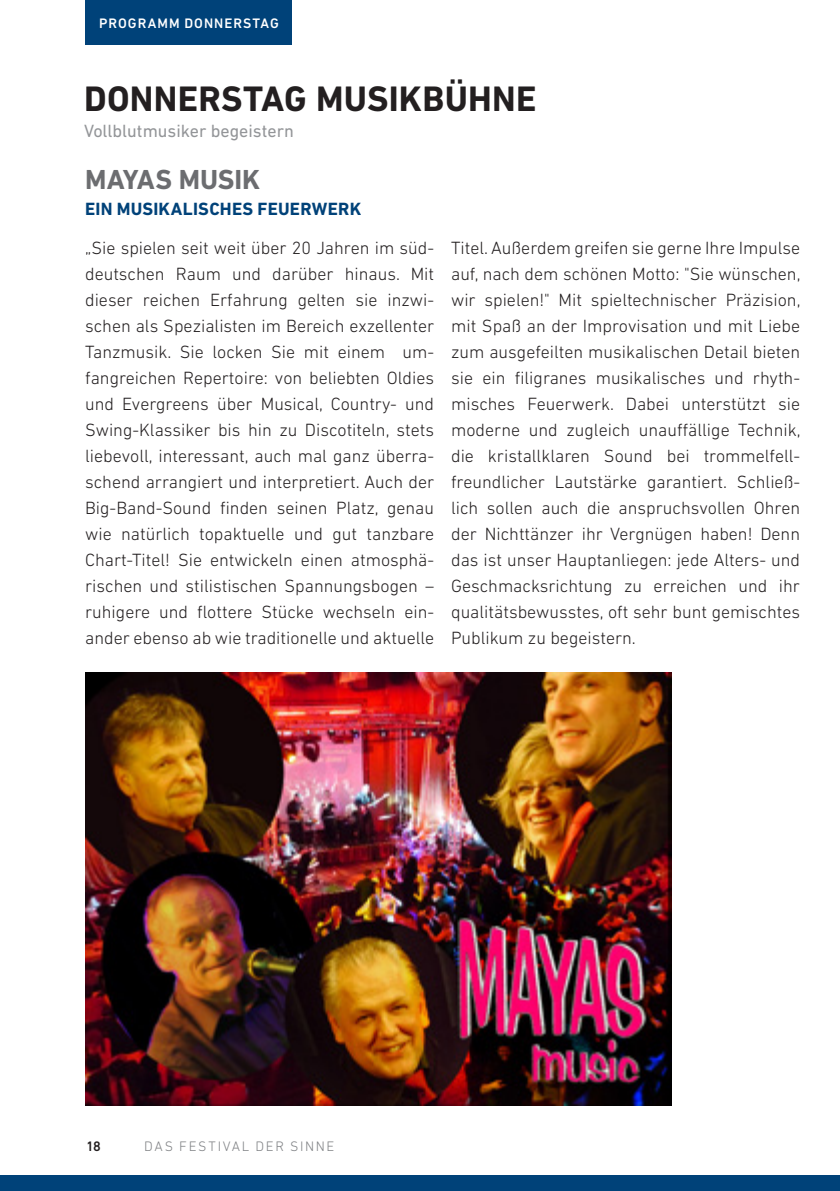
<style>
.page{position:relative;width:840px;height:1191px;background:#fff}
.page>*{position:absolute;margin:0;border:0;box-sizing:border-box;transform-origin:0 0}
.Headline{font:700 36px "DIN Next LT Pro";letter-spacing:.01em;color:#231f20}
.Künstler{font:700 28px "DIN Next LT Pro";letter-spacing:-.005em;color:#6c6d70}
.Künstler_Subline{font:300 18px/26px "DIN Next LT Pro";color:#231f20;text-align:justify}
.Subheadline{font:18px "DIN Next LT Pro";color:#939598}
.Künstler_Subline-2{font:700 18px "DIN Next LT Pro";letter-spacing:.015em;color:#004279}
.t1{font:300 14px "DIN Next LT Pro";letter-spacing:.12em;color:#808285}
.t2{font:500 14px "DIN Next LT Pro";letter-spacing:.075em;color:#fff}
.t3{font:500 14px "DIN Next LT Pro";color:#231f20}
</style>
<div class="page">
<div style="left:0;top:1175px;width:839px;height:16px;background:#004279"></div>
<div style="left:85px;top:0;width:206px;height:45px;background:#004279"></div>
<img style="left:85px;top:672px;width:586px;height:433px">
<p class="t2" style="left:99px;top:15px;width:181px">PROGRAMM DONNERSTAG</p>
<p class="Headline" style="left:84px;top:78px;width:453px">DONNERSTAG MUSIKBÜHNE</p>
<p class="Subheadline" style="left:84px;top:121px;width:211px">Vollblutmusiker begeistern</p>
<p class="Künstler" style="left:85px;top:163px;width:176px">MAYAS MUSIK</p>
<p class="Künstler_Subline-2" style="left:85px;top:198px;width:277px">EIN MUSIKALISCHES FEUERWERK</p>
<p class="Künstler_Subline" style="left:85px;top:235px;width:350px">„Sie spielen seit weit über 20 Jahren im süd&shy;deutschen Raum und darüber hinaus. Mit dieser reichen Erfahrung gelten sie inzwi&shy;schen als Spezialisten im Bereich exzellenter Tanzmusik. Sie locken Sie mit einem um&shy;fangreichen Repertoire: von beliebten Oldies und Evergreens über Musical, Country- und Swing-Klassiker bis hin zu Discotiteln, stets liebevoll, interessant, auch mal ganz überra&shy;schend arrangiert und interpretiert. Auch der Big-Band-Sound finden seinen Platz, genau wie natürlich topaktuelle und gut tanzbare Chart-Titel! Sie entwickeln einen atmosphä&shy;rischen und stilistischen Spannungsbogen – ruhigere und flottere Stücke wechseln ein&shy;ander ebenso ab wie traditionelle und aktuelle</p>
<p class="Künstler_Subline" style="left:451px;top:235px;width:351px">Titel. Außerdem greifen sie gerne Ihre Impulse auf, nach dem schönen Motto: "Sie wünschen, wir spielen!" Mit spieltechnischer Präzision, mit Spaß an der Improvisation und mit Liebe zum ausgefeilten musikalischen Detail bieten sie ein filigranes musikalisches und rhyth&shy;misches Feuerwerk. Dabei unterstützt sie moderne und zugleich unauffällige Technik, die kristallklaren Sound bei trommelfell&shy;freundlicher Lautstärke garantiert. Schließ&shy;lich sollen auch die anspruchsvollen Ohren der Nichttänzer ihr Vergnügen haben! Denn das ist unser Hauptanliegen: jede Alters- und Geschmacksrichtung zu erreichen und ihr qualitätsbewusstes, oft sehr bunt gemischtes Publikum zu begeistern.</p>
<p class="t3" style="left:86px;top:1138px;width:16px">18</p>
<p class="t1" style="left:144px;top:1138px;width:192px">DAS FESTIVAL DER SINNE</p>
</div>
